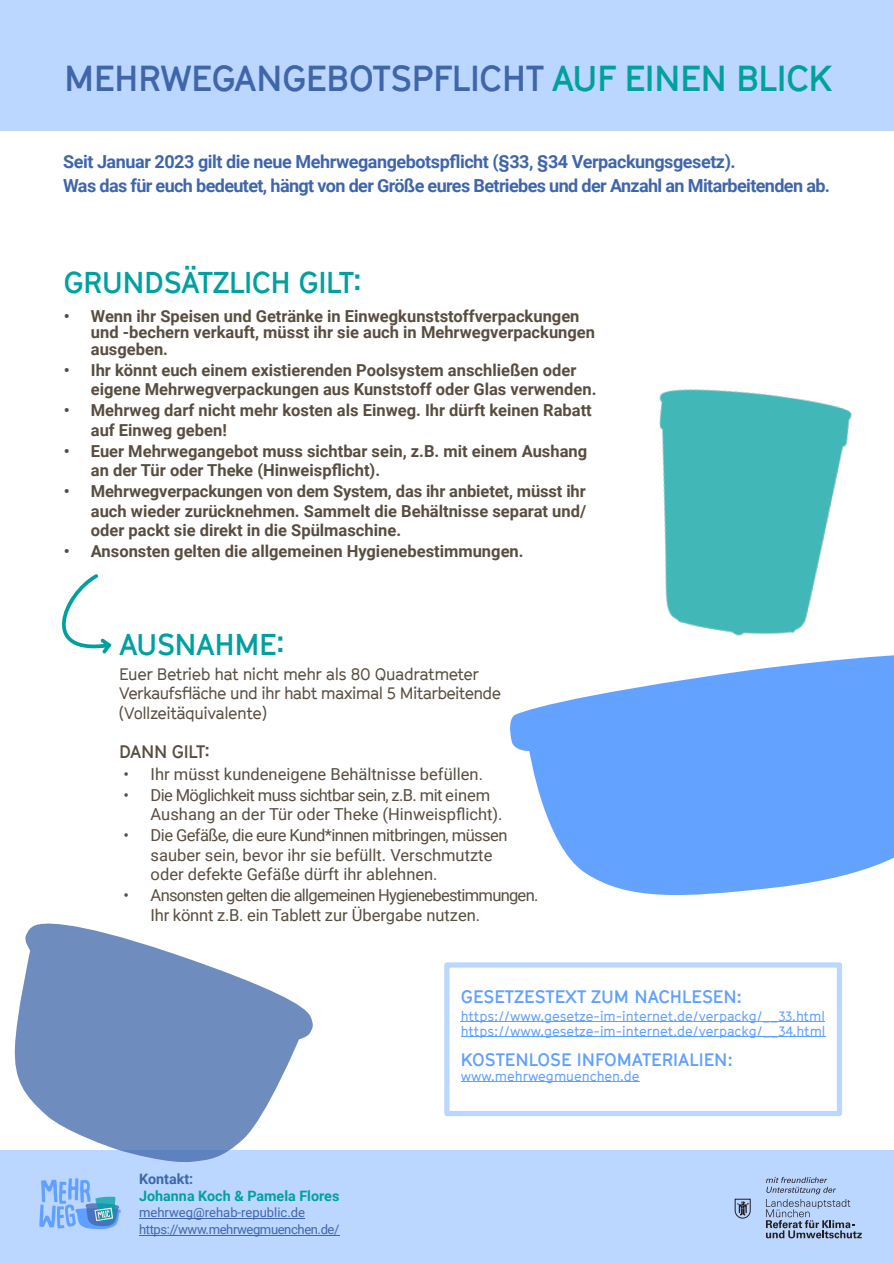
<style>
.page{position:relative;width:894px;height:1263px;background:#fff}
.page>*{position:absolute;margin:0;border:0;box-sizing:border-box;transform-origin:0 0}
.t1{font:700 36px "GT Cinetype";letter-spacing:-.015em;color:#4066aa}
.t2{font:700 30px "GT Cinetype";letter-spacing:-.015em;color:#00a0a0}
.t3{font:700 18px/24px "Roboto";letter-spacing:-.035em;color:#4066aa}
.t4{font:700 18px "GT Cinetype";color:#60a0ff}
.t5{font:700 18px "GT Cinetype";letter-spacing:-.015em;color:#584d40}
.t6{font:700 16.5px/19.5px "Roboto";color:#584d40}
.t7{font:16.5px/19.5px "Roboto";color:#584d40}
.t8{font:16.5px/19.5px "GT Cinetype";letter-spacing:-.04em;color:#584d40}
.t9{font:16.5px/19.5px "Roboto";letter-spacing:-.045em;color:#584d40}
.t10{font:700 14.25px "Roboto";color:#00a0a0}
.t11{font:700 14.25px "Roboto";color:#4066aa}
.t12{font:13.5px/15px "GT Cinetype";color:#60a0ff}
.t13{font:13.05px/17px "Roboto";letter-spacing:-.03em;color:#4066aa}
.s1{color:#00a0a0}
</style>
<div class="page">
<div style="left:0;top:1150px;width:893px;height:113px;background:#bbd6ff"></div>
<div style="left:0;top:0;width:893px;height:130px;background:#bbd6ff"></div>
<svg style="left:61px;top:574px;width:51px;height:80px"></svg>
<hr style="left:460px;top:1021px;width:364px;height:1px;background:#60a0ff">
<hr style="left:460px;top:1036px;width:365px;height:1px;background:#60a0ff">
<hr style="left:460px;top:1081px;width:179px;height:1px;background:#60a0ff">
<svg style="left:734px;top:1199px;width:16px;height:19px"></svg>
<svg style="left:766px;top:1177px;width:95px;height:61px"></svg>
<svg style="left:39px;top:1178px;width:82px;height:51px"></svg>
<hr style="left:139px;top:1218px;width:166px;height:1px;background:#4066aa">
<hr style="left:139px;top:1235px;width:200px;height:1px;background:#4066aa">
<img style="left:659px;top:389px;width:193px;height:247px">
<svg style="left:510px;top:655px;width:383px;height:240px;fill:#64a2ff"></svg>
<svg style="left:14px;top:923px;width:299px;height:239px;fill:#6f8cbf"></svg>
<h1 class="t1" style="left:64px;top:63px;width:769px">MEHRWEGANGEBOTSPFLICHT <span class="s1">AUF EINEN BLICK</span></h1>
<p class="t3" style="left:63px;top:152px;width:768px">Seit Januar 2023 gilt die neue Mehrwegangebotspflicht (§33, §34 Verpackungsgesetz).<br>Was das für euch bedeutet, hängt von der Größe eures Betriebes und der Anzahl an Mitarbeitenden ab.</p>
<h2 class="t2" style="left:63px;top:270px;width:300px">GRUNDSÄTZLICH GILT:</h2>
<p class="t6" style="left:91px;top:309px;width:505px;line-height:16.5px;text-indent:-27px">• Wenn ihr Speisen und Getränke in Einwegkunststoffverpackungen und -bechern verkauft, müsst ihr sie auch in Mehrwegverpackungen ausgeben.</p>
<p class="t6" style="left:91px;top:362px;width:507px;text-indent:-27px">• Ihr könnt euch einem existierenden Poolsystem anschließen oder eigene Mehrwegverpackungen aus Kunststoff oder Glas verwenden.</p>
<p class="t6" style="left:91px;top:402px;width:502px;text-indent:-27px">• Mehrweg darf nicht mehr kosten als Einweg. Ihr dürft keinen Rabatt auf Einweg geben!</p>
<p class="t6" style="left:91px;top:443px;width:497px;text-indent:-27px">• Euer Mehrwegangebot muss sichtbar sein, z.B. mit einem Aushang an der Tür oder Theke (Hinweispflicht).</p>
<p class="t6" style="left:91px;top:483px;width:496px;text-align:justify;text-indent:-27px">• Mehrwegverpackungen von dem System, das ihr anbietet, müsst ihr auch wieder zurücknehmen. Sammelt die Behältnisse separat und/ oder packt sie direkt in die Spülmaschine.</p>
<p class="t6" style="left:64px;top:543px;width:461px">• Ansonsten gelten die allgemeinen Hygienebestimmungen.</p>
<h2 class="t2" style="left:119px;top:632px;width:167px">AUSNAHME:</h2>
<p class="t8" style="left:119px;top:665px;width:383px">Euer Betrieb hat nicht mehr als 80 Quadratmeter<br>Verkaufsfläche und ihr habt maximal 5 Mitarbeitende (Vollzeitäquivalente)</p>
<p class="t5" style="left:119px;top:744px;width:92px">DANN GILT:</p>
<p class="t7" style="left:123px;top:766px;width:361px">• Ihr müsst kundeneigene Behältnisse befüllen.</p>
<p class="t7" style="left:150px;top:787px;width:353px;text-indent:-27px">• Die Möglichkeit muss sichtbar sein, z.B. mit einem<br>Aushang an der Tür oder Theke (Hinweispflicht).</p>
<p class="t7" style="left:150px;top:827px;width:358px;text-indent:-27px">• Die Gefäße, die eure Kund*innen mitbringen, müssen sauber sein, bevor ihr sie befüllt. Verschmutzte oder defekte Gefäße dürft ihr ablehnen.</p>
<p class="t9" style="left:150px;top:887px;width:389px;text-indent:-27px">• Ansonsten gelten die allgemeinen Hygienebestimmungen.<br>Ihr könnt z.B. ein Tablett zur Übergabe nutzen.</p>
<p class="t11" style="left:139px;top:1174px;width:56px">Kontakt:</p>
<p class="t10" style="left:139px;top:1191px;width:202px">Johanna Koch &amp; Pamela Flores</p>
<p class="t13" style="left:139px;top:1205px;width:202px">mehrweg@rehab-republic.de https://www.mehrwegmuenchen.de/</p>
<p class="t4" style="left:460px;top:989px;width:283px">GESETZESTEXT ZUM NACHLESEN:</p>
<p class="t12" style="left:460px;top:1010px;width:366px">https://www.gesetze-im-internet.de/verpackg/__33.html https://www.gesetze-im-internet.de/verpackg/__34.html</p>
<p class="t4" style="left:460px;top:1052px;width:273px">KOSTENLOSE INFOMATERIALIEN:</p>
<p class="t12" style="left:460px;top:1070px;width:180px">www.mehrwegmuenchen.de</p>
</div>
